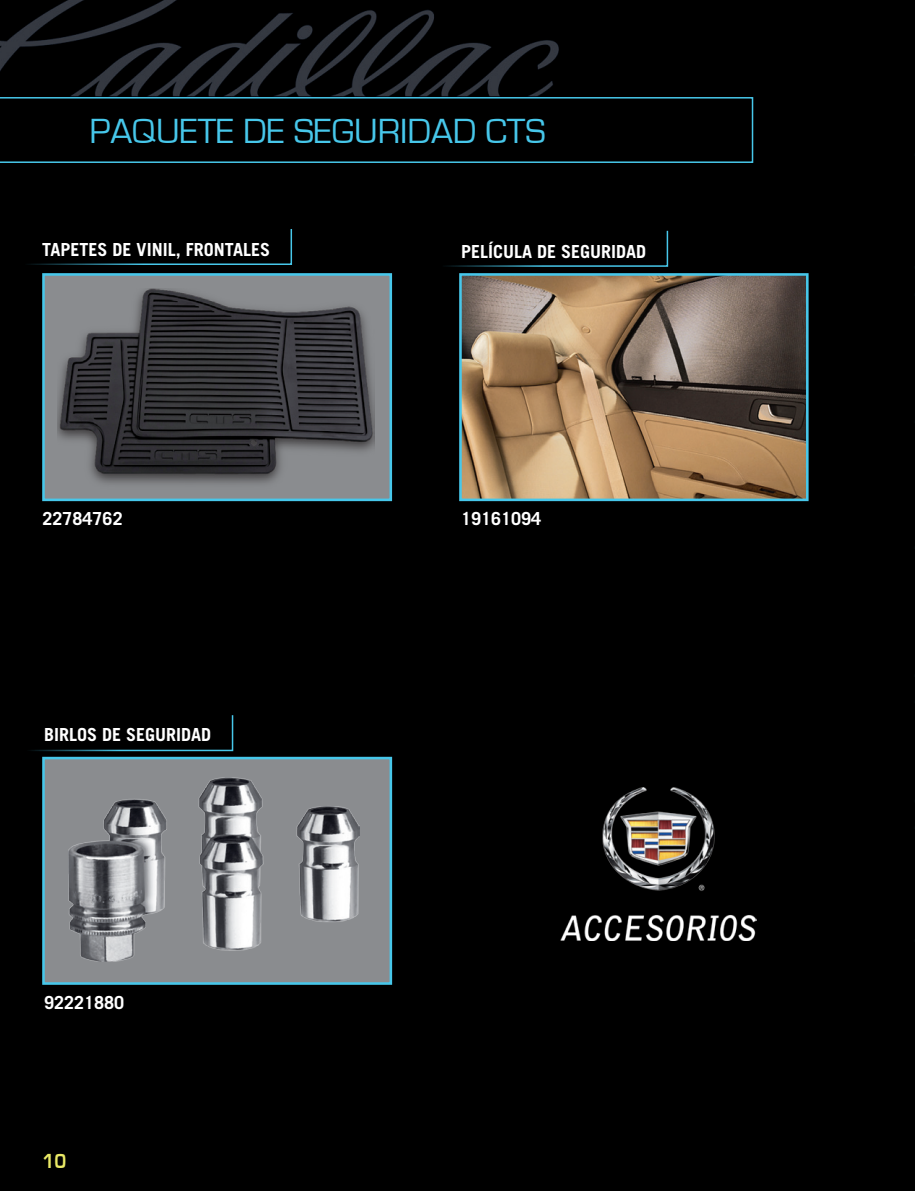
<style>
.page{position:relative;width:915px;height:1191px;background:#fff}
.page>*{position:absolute;margin:0;border:0;box-sizing:border-box;transform-origin:0 0}
.rubro{font:36px "Eurostile";color:#47c7ea}
.indice{font:700 21px "Eurostile";color:#eae966;scale:.9 1}
.rubro-2{font:700 18px "Trade Gothic";color:#fff}
</style>
<div class="page">
<div style="left:0;top:0;width:914px;height:1191px;background:#000"></div>
<svg style="left:25px;top:713px;width:209px;height:39px;background:#020708"></svg>
<div style="left:439px;top:229px;width:229px;height:38px;background:#000"></div>
<div style="left:23px;top:227px;width:270px;height:39px;background:#000"></div>
<div style="left:0;top:97px;width:753px;height:66px;background:#000"></div>
<img style="left:463px;top:277px;width:341px;height:220px">
<div style="left:459px;top:273px;width:349px;height:228px;border:3px solid #47c7ea"></div>
<div style="left:43px;top:274px;width:347px;height:226px;background:#8a8c8f"></div>
<img style="left:58px;top:288px;width:316px;height:196px">
<div style="left:42px;top:273px;width:350px;height:228px;border:3px solid #47c7ea"></div>
<div style="left:43px;top:758px;width:348px;height:225px;background:#8a8c8f"></div>
<img style="left:68px;top:777px;width:291px;height:184px">
<div style="left:42px;top:757px;width:350px;height:227px;border:3px solid #47c7ea"></div>
<img style="left:560px;top:787px;width:196px;height:153px">
<p class="rubro" style="left:89px;top:111px;width:457px">PAQUETE DE SEGURIDAD CTS</p>
<p class="rubro-2" style="left:42px;top:238px;width:229px">TAPETES DE VINIL, FRONTALES</p>
<p class="rubro-2" style="left:461px;top:240px;width:187px">PELÍCULA DE SEGURIDAD</p>
<p class="rubro-2" style="left:43px;top:507px;width:82px">22784762</p>
<p class="rubro-2" style="left:461px;top:507px;width:82px">19161094</p>
<p class="rubro-2" style="left:44px;top:724px;width:169px">BIRLOS DE SEGURIDAD</p>
<p class="rubro-2" style="left:44px;top:991px;width:82px">92221880</p>
<p class="indice" style="left:43px;top:1149px;width:28px">10</p>
</div>
